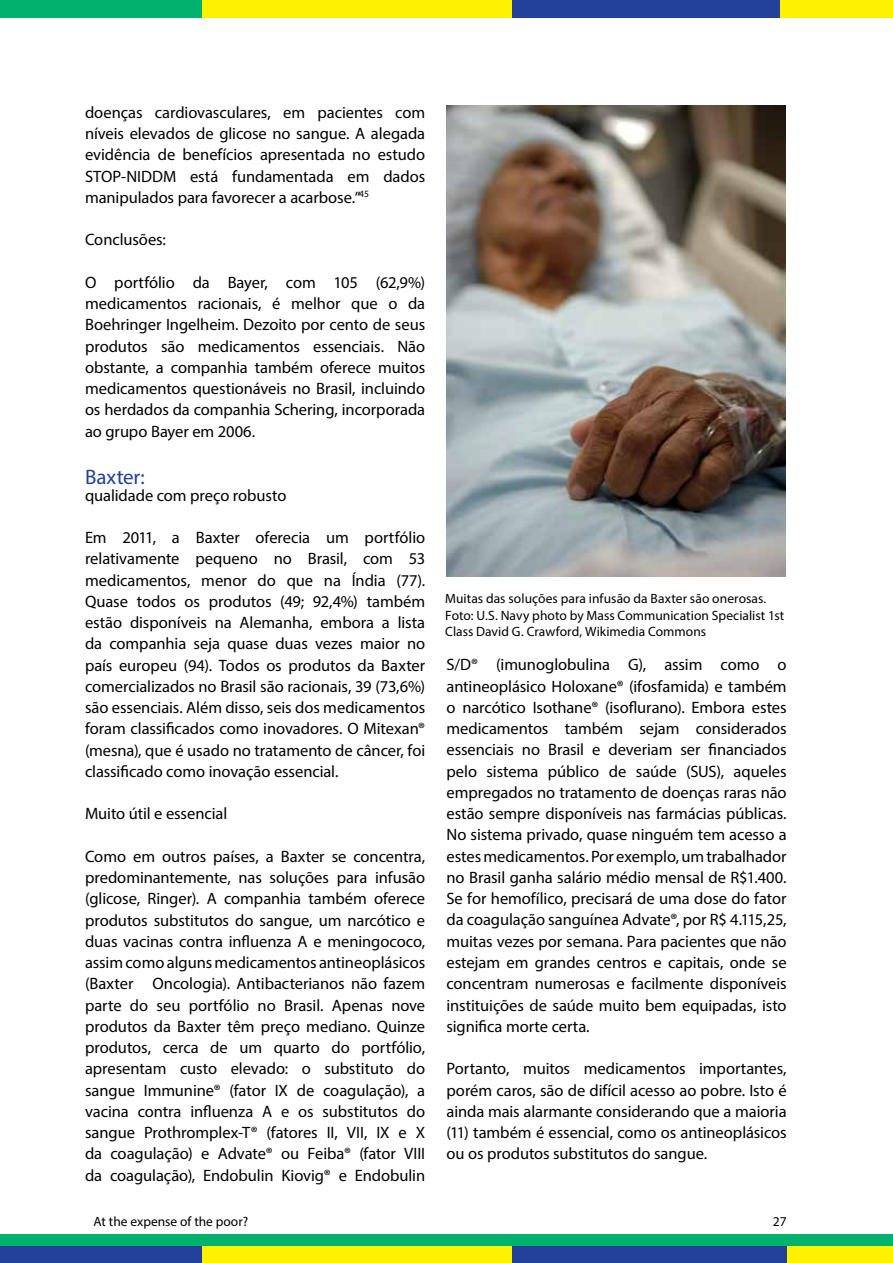
<style>
.page{position:relative;width:893px;height:1263px;background:#fff}
.page>*{position:absolute;margin:0;border:0;box-sizing:border-box;transform-origin:0 0}
.t1{font:21px "Myriad Pro";letter-spacing:-.005em;color:#21409a}
.t2{font:16.5px/21.3px "Myriad Pro";letter-spacing:-.005em;color:#000;text-align:justify}
.t3{font:13.5px/16.2px "Myriad Pro";color:#000}
</style>
<div class="page">
<div style="left:0;top:1234px;width:893px;height:29px;background:#00b26b"></div>
<div style="left:635px;top:1246px;width:258px;height:17px;background:#fff200"></div>
<div style="left:502px;top:1246px;width:285px;height:17px;background:#21409a"></div>
<div style="left:51px;top:1246px;width:461px;height:17px;background:#fff200"></div>
<div style="left:0;top:1246px;width:201px;height:17px;background:#21409a"></div>
<div style="left:635px;top:0;width:258px;height:17px;background:#fff200"></div>
<div style="left:495px;top:0;width:285px;height:17px;background:#21409a"></div>
<div style="left:51px;top:0;width:461px;height:17px;background:#fff200"></div>
<div style="left:0;top:0;width:201px;height:17px;background:#00b26b"></div>
<img style="left:446px;top:105px;width:339px;height:471px">
<p class="t2" style="left:85px;top:101px;width:342px">doenças cardiovasculares, em pacientes com níveis elevados de glicose no sangue. A alegada evidência de benefícios apresentada no estudo STOP-NIDDM está fundamentada em dados manipulados para favorecer a acarbose.”<sup>45</sup></p>
<p class="t2" style="left:85px;top:229px;width:83px">Conclusões:</p>
<p class="t2" style="left:85px;top:271px;width:342px">O portfólio da Bayer, com 105 (62,9%) medicamentos racionais, é melhor que o da Boehringer Ingelheim. Dezoito por cento de seus produtos são medicamentos essenciais. Não obstante, a companhia também oferece muitos medicamentos questionáveis no Brasil, incluindo os herdados da companhia Schering, incorporada ao grupo Bayer em 2006.</p>
<p class="t1" style="left:85px;top:464px;width:61px">Baxter:</p>
<p class="t2" style="left:85px;top:484px;width:203px">qualidade com preço robusto</p>
<p class="t2" style="left:85px;top:527px;width:342px">Em 2011, a Baxter oferecia um portfólio relativamente pequeno no Brasil, com 53 medicamentos, menor do que na Índia (77).<br>Quase todos os produtos (49; 92,4%) também estão disponíveis na Alemanha, embora a lista da companhia seja quase duas vezes maior no país europeu (94). Todos os produtos da Baxter comercializados no Brasil são racionais, 39 (73,6%) são essenciais. Além disso, seis dos medicamentos foram classificados como inovadores. O Mitexan® (mesna), que é usado no tratamento de câncer, foi classificado como inovação essencial.</p>
<p class="t2" style="left:85px;top:803px;width:144px">Muito útil e essencial</p>
<p class="t2" style="left:85px;top:845px;width:342px">Como em outros países, a Baxter se concentra, predominantemente, nas soluções para infusão (glicose, Ringer). A companhia também oferece produtos substitutos do sangue, um narcótico e duas vacinas contra influenza A e meningococo, assim como alguns medicamentos antineoplásicos (Baxter Oncologia). Antibacterianos não fazem parte do seu portfólio no Brasil. Apenas nove produtos da Baxter têm preço mediano. Quinze produtos, cerca de um quarto do portfólio, apresentam custo elevado: o substituto do sangue Immunine® (fator IX de coagulação), a vacina contra influenza A e os substitutos do sangue Prothromplex-T® (fatores II, VII, IX e X da coagulação) e Advate® ou Feiba® (fator VIII da coagulação), Endobulin Kiovig® e Endobulin</p>
<p class="t3" style="left:445px;top:590px;width:341px">Muitas das soluções para infusão da Baxter são onerosas.<br>Foto: U.S. Navy photo by Mass Communication Specialist 1st<br>Class David G. Crawford, Wikimedia Commons</p>
<p class="t2" style="left:446px;top:654px;width:342px">S/D® (imunoglobulina G), assim como o antineoplásico Holoxane® (ifosfamida) e também o narcótico Isothane® (isoflurano). Embora estes medicamentos também sejam considerados essenciais no Brasil e deveriam ser financiados pelo sistema público de saúde (SUS), aqueles empregados no tratamento de doenças raras não estão sempre disponíveis nas farmácias públicas.<br>No sistema privado, quase ninguém tem acesso a estes medicamentos. Por exemplo, um trabalhador no Brasil ganha salário médio mensal de R$1.400.<br>Se for hemofílico, precisará de uma dose do fator da coagulação sanguínea Advate®, por R$ 4.115,25, muitas vezes por semana. Para pacientes que não estejam em grandes centros e capitais, onde se concentram numerosas e facilmente disponíveis instituições de saúde muito bem equipadas, isto significa morte certa.</p>
<p class="t2" style="left:446px;top:1058px;width:342px">Portanto, muitos medicamentos importantes, porém caros, são de difícil acesso ao pobre. Isto é ainda mais alarmante considerando que a maioria (11) também é essencial, como os antineoplásicos ou os produtos substitutos do sangue.</p>
<p class="t3" style="left:94px;top:1213px;width:156px">At the expense of the poor?</p>
<p class="t3" style="left:773px;top:1213px;width:15px">27</p>
</div>
